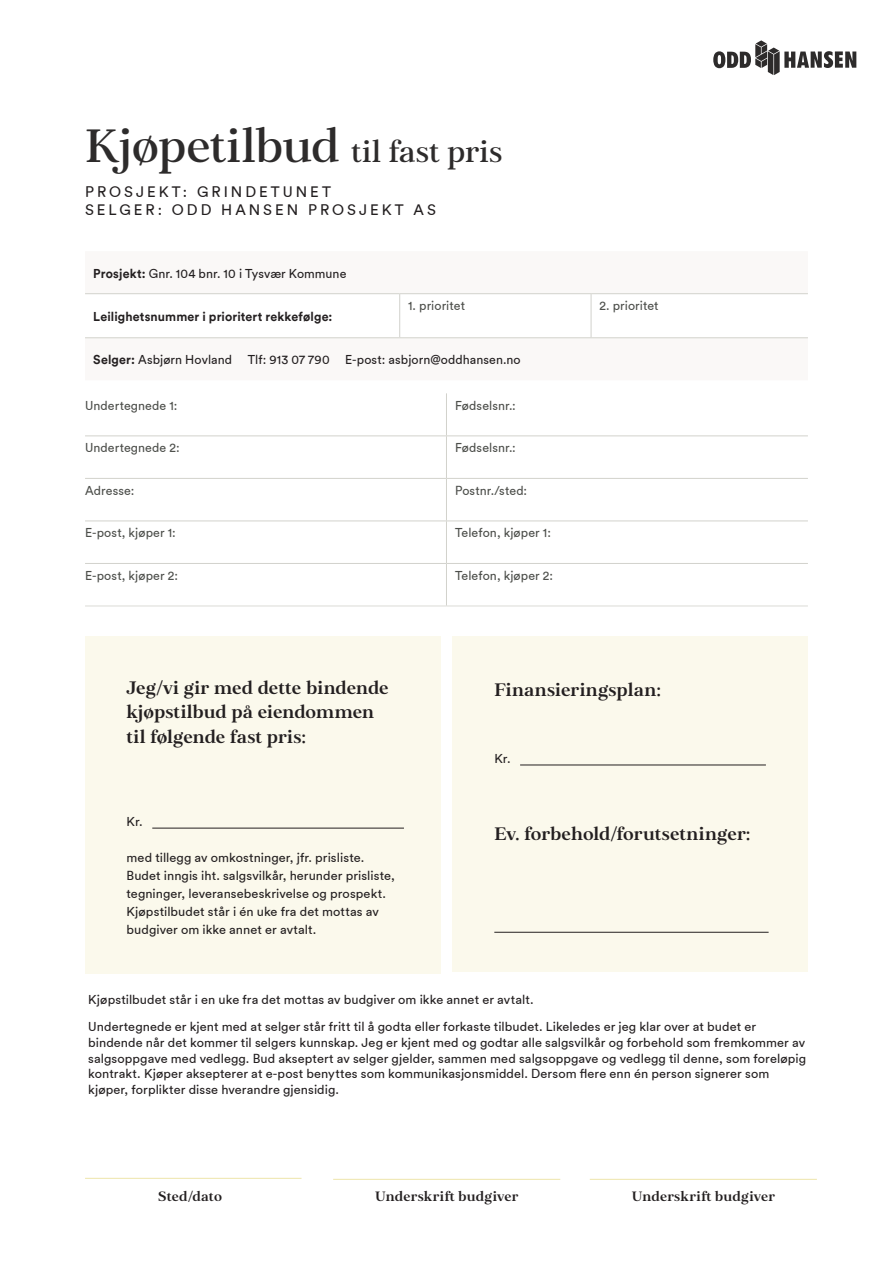
<style>
.page{position:relative;width:893px;height:1263px;background:#fff}
.page>*{position:absolute;margin:0;border:0;box-sizing:border-box;transform-origin:0 0}
.t1{font:500 46.5px "Elgraine";letter-spacing:-.015em;color:#2d2b2b}
.t2{font:600 18px/24.8px "Elgraine";color:#231f20}
.kvm_på_planer{font:15px "Circular Std";letter-spacing:.2em;color:#231f20}
.t3{font:600 13.5px "Elgraine";letter-spacing:.015em;color:#231f20}
.t4{font:12.75px/18px "Circular Std";letter-spacing:.005em;color:#231f20}
.t5{font:12.75px "Circular Std";letter-spacing:.01em;color:#4c4e4a}
.t6{font:700 12.75px "Circular Std";letter-spacing:.01em;color:#231f20}
.s1{font-size:30px}
.s2{font-weight:700}
</style>
<div class="page">
<div style="left:453px;top:637px;width:355px;height:335px;background:#fbf9ec"></div>
<div style="left:85px;top:637px;width:355px;height:337px;background:#fbf9ec"></div>
<hr style="left:446px;top:393px;width:1px;height:42px;background:#d2d2cc">
<hr style="left:85px;top:435px;width:361px;height:1px;background:#d2d2cc">
<hr style="left:85px;top:478px;width:361px;height:1px;background:#d2d2cc">
<hr style="left:85px;top:520px;width:361px;height:1px;background:#d2d2cc">
<hr style="left:446px;top:436px;width:1px;height:42px;background:#d2d2cc">
<hr style="left:446px;top:479px;width:1px;height:41px;background:#d2d2cc">
<hr style="left:446px;top:521px;width:1px;height:42px;background:#d2d2cc">
<hr style="left:446px;top:435px;width:362px;height:1px;background:#d2d2cc">
<hr style="left:446px;top:478px;width:362px;height:1px;background:#d2d2cc">
<hr style="left:446px;top:520px;width:362px;height:1px;background:#d2d2cc">
<hr style="left:85px;top:563px;width:361px;height:1px;background:#d2d2cc">
<hr style="left:446px;top:564px;width:1px;height:42px;background:#d2d2cc">
<hr style="left:446px;top:563px;width:362px;height:1px;background:#d2d2cc">
<hr style="left:85px;top:606px;width:361px;height:1px;background:#dbdbd6">
<hr style="left:446px;top:606px;width:362px;height:1px;background:#dbdbd6">
<hr style="left:152px;top:828px;width:252px;height:1px;background:#231f20">
<hr style="left:85px;top:1178px;width:217px;height:1px;background:#eee5aa">
<hr style="left:333px;top:1179px;width:227px;height:1px;background:#eee5aa">
<hr style="left:590px;top:1179px;width:227px;height:1px;background:#eee5aa">
<hr style="left:520px;top:765px;width:246px;height:1px;background:#231f20">
<hr style="left:494px;top:932px;width:275px;height:1px;background:#231f20">
<svg style="left:85px;top:294px;width:723px;height:45px"></svg>
<hr style="left:85px;top:293px;width:315px;height:1px;background:#d2d2cc">
<hr style="left:400px;top:293px;width:191px;height:1px;background:#d2d2cc">
<hr style="left:591px;top:293px;width:217px;height:1px;background:#d2d2cc">
<hr style="left:85px;top:337px;width:315px;height:1px;background:#d2d2cc">
<hr style="left:400px;top:337px;width:191px;height:1px;background:#d2d2cc">
<hr style="left:591px;top:337px;width:217px;height:1px;background:#d2d2cc">
<hr style="left:399px;top:294px;width:1px;height:43px;background:#d2d2cc">
<hr style="left:591px;top:294px;width:1px;height:43px;background:#d2d2cc">
<svg style="left:713px;top:40px;width:143px;height:35px"></svg>
<p class="t1" style="left:85px;top:117px;width:419px">Kjøpetilbud <span class="s1">til fast pris</span></p>
<p class="kvm_på_planer" style="left:85px;top:184px;width:247px">PROSJEKT: GRINDETUNET</p>
<p class="kvm_på_planer" style="left:85px;top:202px;width:352px">SELGER: ODD HANSEN PROSJEKT AS</p>
<p class="t4" style="left:93px;top:264px;width:255px"><span class="s2">Prosjekt:</span> Gnr. 104 bnr. 10 i Tysvær Kommune</p>
<p class="t6" style="left:93px;top:308px;width:241px">Leilighetsnummer i prioritert rekkefølge:</p>
<p class="t5" style="left:408px;top:299px;width:59px">1. prioritet</p>
<p class="t5" style="left:599px;top:299px;width:61px">2. prioritet</p>
<p class="t4" style="left:93px;top:351px;width:429px"><span class="s2">Selger:</span> Asbjørn Hovland Tlf: 913 07 790 E-post: asbjorn@oddhansen.no</p>
<p class="t5" style="left:85px;top:398px;width:94px">Undertegnede 1:</p>
<p class="t5" style="left:455px;top:398px;width:62px">Fødselsnr.:</p>
<p class="t5" style="left:85px;top:441px;width:96px">Undertegnede 2:</p>
<p class="t5" style="left:455px;top:441px;width:62px">Fødselsnr.:</p>
<p class="t5" style="left:85px;top:483px;width:51px">Adresse:</p>
<p class="t5" style="left:455px;top:483px;width:74px">Postnr./sted:</p>
<p class="t5" style="left:85px;top:526px;width:92px">E-post, kjøper 1:</p>
<p class="t5" style="left:455px;top:526px;width:98px">Telefon, kjøper 1:</p>
<p class="t5" style="left:85px;top:568px;width:94px">E-post, kjøper 2:</p>
<p class="t5" style="left:455px;top:568px;width:100px">Telefon, kjøper 2:</p>
<p class="t2" style="left:126px;top:675px;width:264px">Jeg/vi gir med dette bindende kjøpstilbud på eiendommen til følgende fast pris:</p>
<p class="t4" style="left:126px;top:813px;width:18px">Kr.</p>
<p class="t4" style="left:126px;top:849px;width:270px">med tillegg av omkostninger, jfr. prisliste.<br>Budet inngis iht. salgsvilkår, herunder prisliste, tegninger, leveransebeskrivelse og prospekt.<br>Kjøpstilbudet står i én uke fra det mottas av budgiver om ikke annet er avtalt.</p>
<p class="t2" style="left:494px;top:677px;width:168px">Finansieringsplan:</p>
<p class="t4" style="left:494px;top:750px;width:18px">Kr.</p>
<p class="t2" style="left:494px;top:821px;width:258px">Ev. forbehold/forutsetninger:</p>
<p class="t4" style="left:88px;top:987px;width:669px;line-height:26.4px">Kjøpstilbudet står i en uke fra det mottas av budgiver om ikke annet er avtalt.<br>Undertegnede er kjent med at selger står fritt til å godta eller forkaste tilbudet. Likeledes er jeg klar over at budet er</p>
<p class="t4" style="left:88px;top:1034px;width:719px;line-height:15.9px">bindende når det kommer til selgers kunnskap. Jeg er kjent med og godtar alle salgsvilkår og forbehold som fremkommer av salgsoppgave med vedlegg. Bud akseptert av selger gjelder, sammen med salgsoppgave og vedlegg til denne, som foreløpig kontrakt. Kjøper aksepterer at e-post benyttes som kommunikasjonsmiddel. Dersom flere enn én person signerer som kjøper, forplikter disse hverandre gjensidig.</p>
<p class="t3" style="left:158px;top:1188px;width:65px">Sted/dato</p>
<p class="t3" style="left:375px;top:1188px;width:145px">Underskrift budgiver</p>
<p class="t3" style="left:632px;top:1188px;width:145px">Underskrift budgiver</p>
</div>
